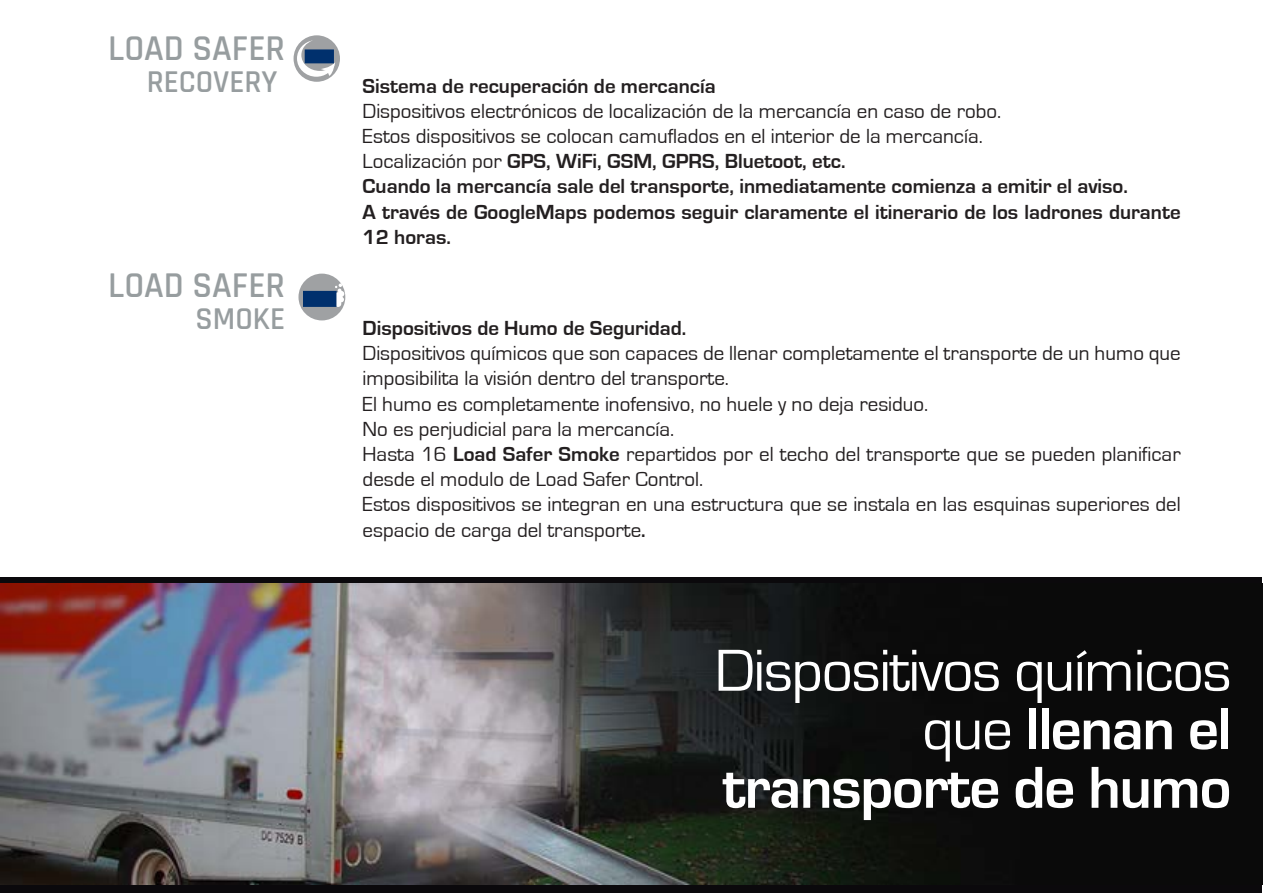
<style>
.page{position:relative;width:1263px;height:893px;background:#fff}
.page>*{position:absolute;margin:0;border:0;box-sizing:border-box;transform-origin:0 0}
.t1{font:700 61.35px/58.5px "Eurostile";letter-spacing:-.02em;color:#fff;text-align:right}
.t2{font:600 36px "Rajdhani";color:#979d9f}
.t3{font:600 31.5px "Rajdhani";color:#979d9f}
.t4{font:21px/25.2px "Eurostile";color:#231f20}
.t5{font:700 21px/25.2px "Eurostile";color:#231f20}
.s1{font-weight:400}
.s2{font-weight:700}
</style>
<div class="page">
<div style="left:1px;top:578px;width:1261px;height:315px;background:#0b090c"></div>
<img style="left:0;top:583px;width:1263px;height:302px">
<div style="left:298px;top:274px;width:47px;height:46px;background:#9fa1a3;border-radius:50%"></div>
<div style="left:303px;top:291px;width:34px;height:16px;background:#00306d"></div>
<svg style="left:335px;top:278px;width:9px;height:29px"></svg>
<div style="left:294px;top:35px;width:46px;height:47px;background:#9fa1a3;border-radius:50%"></div>
<svg style="left:297px;top:40px;width:38px;height:37px"></svg>
<div style="left:305px;top:49px;width:29px;height:14px;background:#00306d"></div>
<h2 class="t2" style="left:108px;top:27px;width:178px">LOAD SAFER</h2>
<h3 class="t3" style="left:147px;top:63px;width:132px">RECOVERY</h3>
<p class="t5" style="left:363px;top:73px;width:355px">Sistema de recuperación de mercancía</p>
<p class="t5" style="left:363px;top:99px;width:819px"><span class="s1">Dispositivos electrónicos de localización de la mercancía en caso de robo.<br>Estos dispositivos se colocan camuflados en el interior de la mercancía.<br>Localización por</span> GPS, WiFi, GSM, GPRS, Bluetoot, etc.<br>Cuando la mercancía sale del transporte, inmediatamente comienza a emitir el aviso.<br>A través de GoogleMaps podemos seguir claramente el itinerario de los ladrones durante 12 horas.</p>
<h2 class="t2" style="left:108px;top:264px;width:178px">LOAD SAFER</h2>
<h3 class="t3" style="left:196px;top:300px;width:91px">SMOKE</h3>
<p class="t5" style="left:363px;top:316px;width:325px">Dispositivos de Humo de Seguridad.</p>
<p class="t4" style="left:363px;top:341px;width:819px">Dispositivos químicos que son capaces de llenar completamente el transporte de un humo que imposibilita la visión dentro del transporte.<br>El humo es completamente inofensivo, no huele y no deja residuo.<br>No es perjudicial para la mercancía.<br>Hasta 16 <span class="s2">Load Safer Smoke</span> repartidos por el techo del transporte que se pueden planificar desde el modulo de Load Safer Control.<br>Estos dispositivos se integran en una estructura que se instala en las esquinas superiores del espacio de carga del transporte<span class="s2">.</span></p>
<h1 class="t1" style="left:715px;top:642px;width:518px"><span class="s1">Dispositivos químicos que</span> llenan el transporte de humo</h1>
</div>
